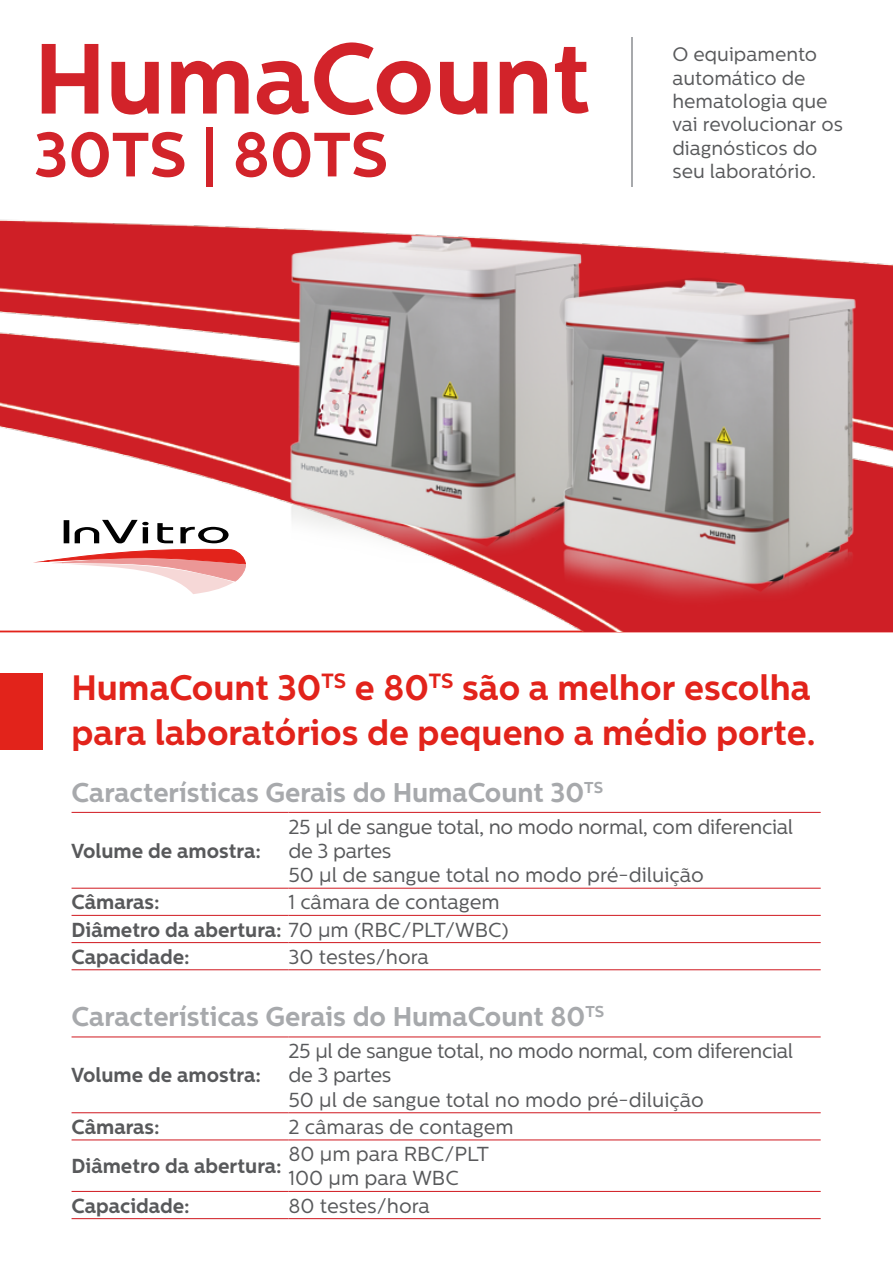
<style>
.page{position:relative;width:893px;height:1263px;background:#fff}
.page>*{position:absolute;margin:0;border:0;box-sizing:border-box;transform-origin:0 0}
.t1{font:700 99.45px "Centrale Sans";color:#d2232a}
.t2{font:700 62.4px "Centrale Sans";color:#d2232a}
.t3{font:700 35.25px/45px "Centrale Sans";color:#e2231b}
.t4{font:700 27px "Centrale Sans";color:#a7a9ac}
.t5{font:20.25px/24.3px "Centrale Sans";letter-spacing:-.005em;color:#58595b}
.t6{font:700 20.25px "Centrale Sans";color:#58595b}
.t7{font:19.5px/23.4px "Centrale Sans";color:#58595b}
.s1{font-weight:700}
</style>
<div class="page">
<hr style="left:0;top:631px;width:893px;height:1px;background:#e2231b">
<div style="left:0;top:673px;width:42px;height:76px;background:#e2231b"></div>
<img style="left:0;top:37px;width:893px;height:594px">
<svg style="left:64px;top:520px;width:165px;height:23px"></svg>
<svg style="left:44px;top:549px;width:201px;height:45px"></svg>
<hr style="left:631px;top:38px;width:1px;height:149px;background:#a7a9ac">
<img style="left:259px;top:148px;width:349px;height:465px">
<svg style="left:555px;top:272px;width:7px;height:233px;background:#c9c6c4"></svg>
<img style="left:562px;top:193px;width:312px;height:440px">
<hr style="left:72px;top:888px;width:216px;height:1px;background:#d2232a">
<hr style="left:288px;top:888px;width:533px;height:1px;background:#d2232a">
<hr style="left:72px;top:915px;width:216px;height:1px;background:#d2232a">
<hr style="left:288px;top:915px;width:533px;height:1px;background:#d2232a">
<hr style="left:72px;top:942px;width:216px;height:1px;background:#d2232a">
<hr style="left:288px;top:942px;width:533px;height:1px;background:#d2232a">
<hr style="left:72px;top:969px;width:216px;height:1px;background:#d2232a">
<hr style="left:288px;top:969px;width:533px;height:1px;background:#d2232a">
<hr style="left:72px;top:812px;width:216px;height:1px;background:#d2232a">
<hr style="left:288px;top:812px;width:533px;height:1px;background:#d2232a">
<hr style="left:72px;top:1036px;width:216px;height:1px;background:#d2232a">
<hr style="left:288px;top:1036px;width:533px;height:1px;background:#d2232a">
<hr style="left:72px;top:1112px;width:216px;height:1px;background:#d2232a">
<hr style="left:288px;top:1112px;width:533px;height:1px;background:#d2232a">
<hr style="left:72px;top:1139px;width:216px;height:1px;background:#d2232a">
<hr style="left:288px;top:1139px;width:533px;height:1px;background:#d2232a">
<hr style="left:72px;top:1191px;width:216px;height:1px;background:#d2232a">
<hr style="left:288px;top:1191px;width:533px;height:1px;background:#d2232a">
<hr style="left:72px;top:1218px;width:216px;height:1px;background:#d2232a">
<hr style="left:288px;top:1218px;width:533px;height:1px;background:#d2232a">
<h1 class="t1" style="left:34px;top:20px;width:558px">HumaCount</h1>
<h2 class="t2" style="left:34px;top:118px;width:356px">30TS | 80TS</h2>
<p class="t7" style="left:672px;top:43px;width:172px">O equipamento automático de hematologia que vai revolucionar os diagnósticos do seu laboratório.</p>
<h3 class="t3" style="left:72px;top:664px;width:745px">HumaCount 30<sup>TS</sup> e 80<sup>TS</sup> são a melhor escolha para laboratórios de pequeno a médio porte.</h3>
<h3 class="t4" style="left:72px;top:777px;width:533px">Características Gerais do HumaCount 30<sup>TS</sup></h3>
<p class="t6" style="left:72px;top:839px;width:191px">Volume de amostra:</p>
<p class="t5" style="left:288px;top:814px;width:506px">25 μl de sangue total, no modo normal, com diferencial de 3 partes<br>50 μl de sangue total no modo pré-diluição</p>
<p class="t6" style="left:72px;top:890px;width:90px">Câmaras:</p>
<p class="t5" style="left:72px;top:889px;width:439px;line-height:27.2px;text-indent:217px">1 câmara de contagem<br><span class="s1">Diâmetro da abertura:</span> 70 μm (RBC/PLT/WBC)<br><span class="s1">Capacidade:</span></p>
<p class="t5" style="left:288px;top:944px;width:142px">30 testes/hora</p>
<h3 class="t4" style="left:72px;top:1001px;width:534px">Características Gerais do HumaCount 80<sup>TS</sup></h3>
<p class="t6" style="left:72px;top:1063px;width:191px">Volume de amostra:</p>
<p class="t5" style="left:288px;top:1039px;width:506px">25 μl de sangue total, no modo normal, com diferencial de 3 partes<br>50 μl de sangue total no modo pré-diluição</p>
<p class="t6" style="left:72px;top:1115px;width:90px">Câmaras:</p>
<p class="t5" style="left:288px;top:1114px;width:227px">2 câmaras de contagem</p>
<p class="t6" style="left:72px;top:1154px;width:212px">Diâmetro da abertura:</p>
<p class="t5" style="left:288px;top:1142px;width:202px">80 μm para RBC/PLT<br>100 μm para WBC</p>
<p class="t6" style="left:72px;top:1193px;width:120px">Capacidade:</p>
<p class="t5" style="left:288px;top:1193px;width:143px">80 testes/hora</p>
</div>
